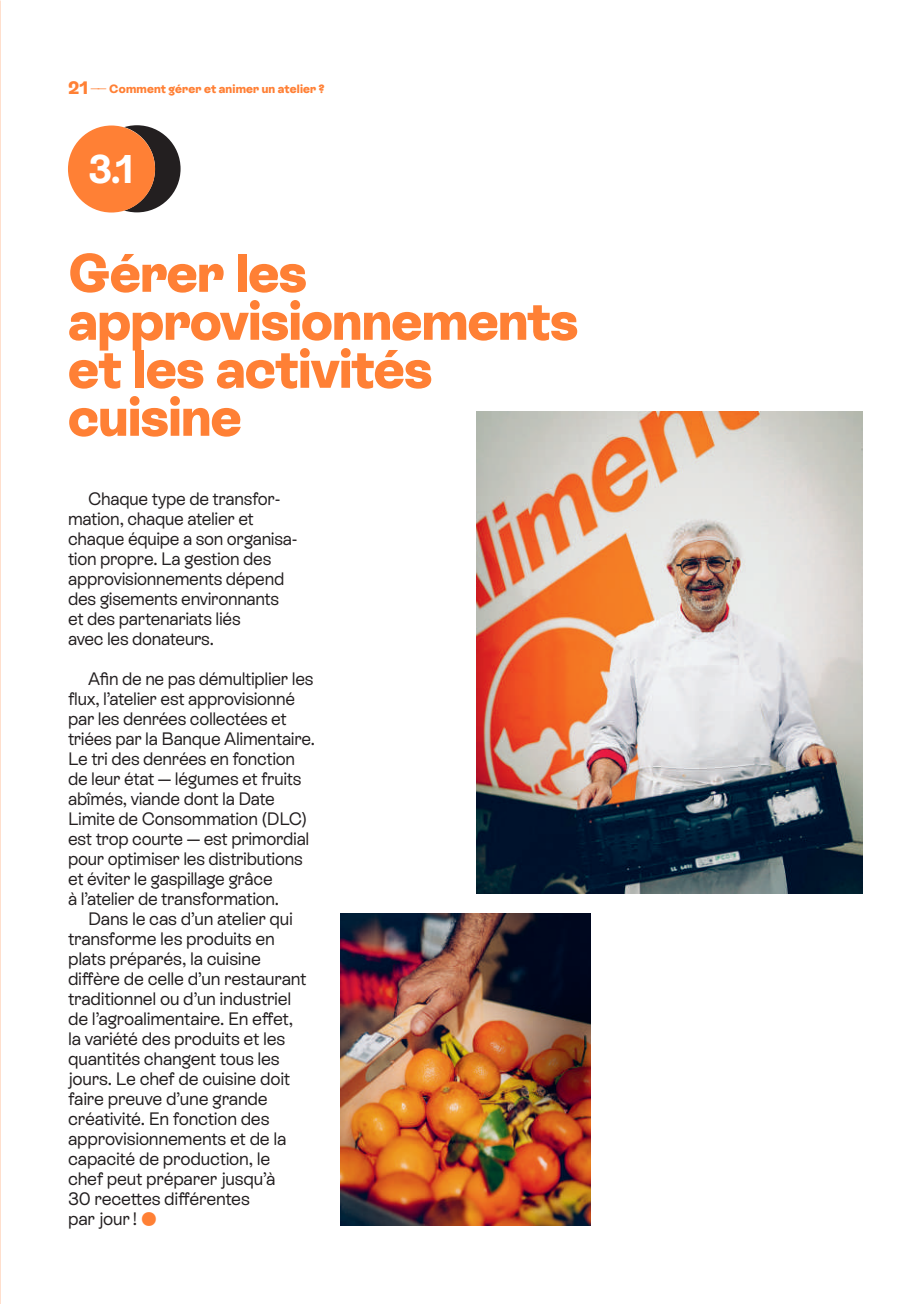
<style>
.page{position:relative;width:908px;height:1304px;background:#fff}
.page>*{position:absolute;margin:0;border:0;box-sizing:border-box;transform-origin:0 0}
.t1{font:800 54px/48px "Rebond Grotesque";letter-spacing:-.015em;color:#ff8035}
.t2{font:700 40px "Rebond Grotesque";color:#fff}
.t3{font:18px/20px "Rebond Grotesque";letter-spacing:-.015em;color:#231f20}
.t4{font:800 12px "Rebond Grotesque";letter-spacing:.015em;color:#ff8035}
.s1{font-size:18px}
.s2{font-weight:300}
.s3{color:#ff8035}
</style>
<div class="page">
<img style="left:340px;top:914px;width:250px;height:311px">
<img style="left:476px;top:412px;width:386px;height:482px">
<div style="left:93px;top:125px;width:87px;height:87px;background:#231f20;border-radius:50%"></div>
<div style="left:68px;top:126px;width:87px;height:87px;background:#ff8035;border-radius:50%"></div>
<p class="t4" style="left:68px;top:80px;width:258px"><span class="s1">21</span> <span class="s2">——</span> Comment gérer et animer un atelier ?</p>
<h2 class="t2" style="left:88px;top:142px;width:47px">3.1</h2>
<h1 class="t1" style="left:68px;top:246px;width:511px">Gérer les approvisionnements et les activités cuisine</h1>
<p class="t3" style="left:68px;top:488px;width:230px;text-indent:20px">Chaque type de transfor&shy;mation, chaque atelier et chaque équipe a son organisa&shy;tion propre. La gestion des approvisionnements dépend des gisements environnants et des partenariats liés<br>avec les donateurs.</p>
<p class="t3" style="left:68px;top:668px;width:248px;text-indent:20px">Afin de ne pas démultiplier les flux, l’atelier est approvisionné par les denrées collectées et triées par la Banque Alimentaire.<br>Le tri des denrées en fonction de leur état — légumes et fruits abîmés, viande dont la Date<br>Limite de Consommation (DLC) est trop courte — est primordial pour optimiser les distributions et éviter le gaspillage grâce<br>à l’atelier de transformation.</p>
<p class="t3" style="left:68px;top:908px;width:240px;text-indent:20px">Dans le cas d’un atelier qui transforme les produits en plats préparés, la cuisine diffère de celle d’un restaurant traditionnel ou d’un industriel de l’agroalimentaire. En effet, la variété des produits et les quantités changent tous les jours. Le chef de cuisine doit faire preuve d’une grande créativité. En fonction des approvisionnements et de la capacité de production, le chef peut préparer jusqu’à<br>30 recettes différentes<br>par jour ! <span class="s3">●</span></p>
</div>
